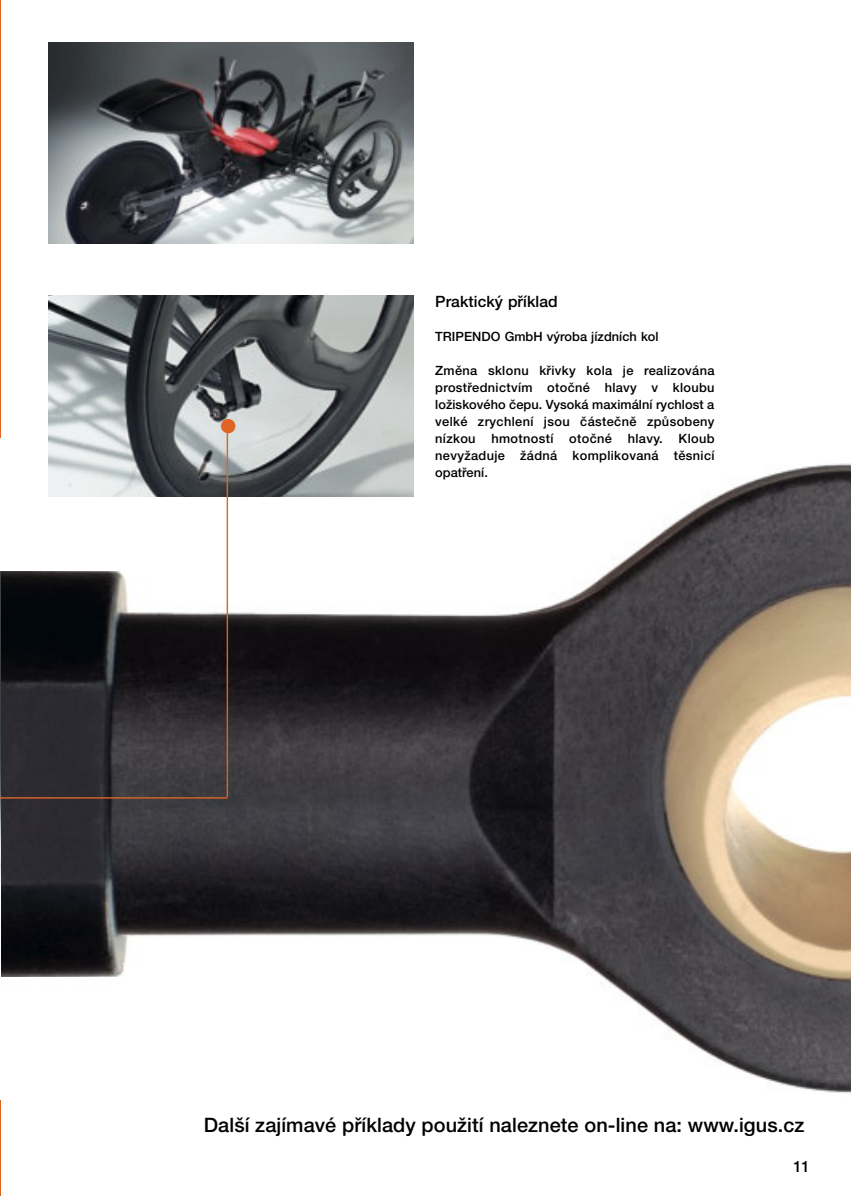
<style>
.page{position:relative;width:851px;height:1196px;background:#fff}
.page>*{position:absolute;margin:0;border:0;box-sizing:border-box;transform-origin:0 0}
.t1{font:500 19.8px "Helvetica Neue CE";letter-spacing:.005em;color:#000}
.t2{font:19.8px "Zapf Dingbats";color:#de6423}
.t3{font:500 15.6px "Helvetica Neue CE";letter-spacing:.005em;color:#000}
.t4{font:500 15.6px "Helvetica Neue CE";letter-spacing:.005em;color:#000;scale:.95 1}
.t5{font:500 12.8px/17px "Helvetica Neue CE";letter-spacing:.03em;color:#000;text-align:justify}
.t6{font:500 12.8px "Helvetica Neue CE";letter-spacing:.005em;color:#000}
</style>
<div class="page">
<hr style="left:0;top:0;width:1px;height:1196px;background:#de6423">
<img style="left:1px;top:439px;width:849px;height:654px">
<img style="left:0;top:571px;width:1px;height:406px">
<img style="left:49px;top:42px;width:364px;height:202px">
<img style="left:49px;top:295px;width:364px;height:202px">
<hr style="left:0;top:797px;width:227px;height:1px;background:#de6423">
<hr style="left:226px;top:429px;width:2px;height:368px;background:#de6423">
<div style="left:1px;top:560px;width:144px;height:10px;background:#fff"></div>
<div style="left:1px;top:977px;width:144px;height:10px;background:#fff"></div>
<h1 class="t2" style="left:220px;top:414px;width:17px">●</h1>
<p class="t3" style="left:435px;top:296px;width:124px">Praktický příklad</p>
<p class="t6" style="left:435px;top:332px;width:225px">TRIPENDO GmbH výroba jízdních kol</p>
<p class="t5" style="left:435px;top:363px;width:281px">Změna sklonu křivky kola je realizována prostřednictvím otočné hlavy v kloubu ložiskového čepu. Vysoká maximální rychlost a velké zrychlení jsou částečně způsobeny nízkou hmotností otočné hlavy. Kloub nevyžaduje žádná komplikovaná těsnicí opatření.</p>
<h1 class="t1" style="left:204px;top:1118px;width:602px">Další zajímavé příklady použití naleznete on-line na: www.igus.cz</h1>
<p class="t4" style="left:793px;top:1160px;width:18px">11</p>
</div>
